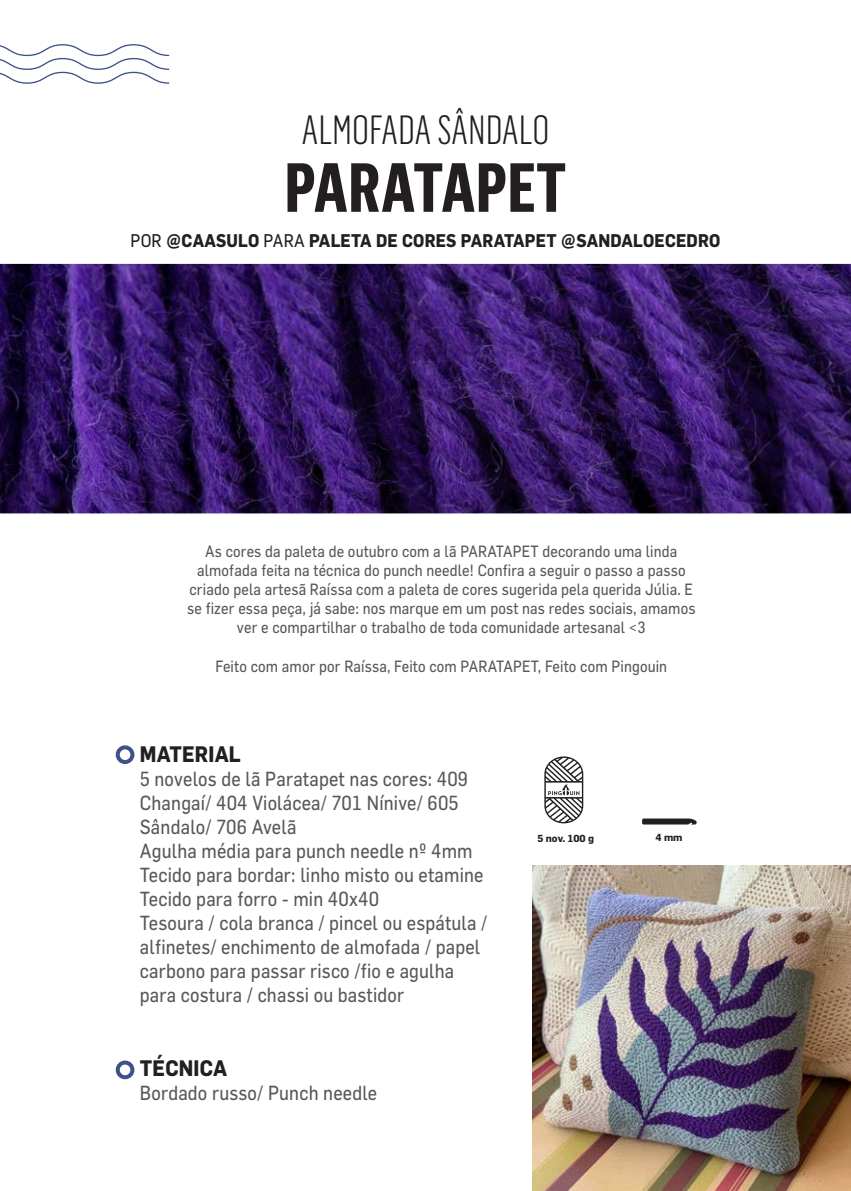
<style>
.page{position:relative;width:851px;height:1191px;background:#fff}
.page>*{position:absolute;margin:0;border:0;box-sizing:border-box;transform-origin:0 0}
.t1{font:700 68px "Flama Cond";color:#231f20}
.t2{font:300 40px "Flama Cond";color:#231f20}
.t3{font:700 22px "Flama";letter-spacing:.01em;color:#231f20;scale:.9 1}
.t4{font:20px/24px "Flama";letter-spacing:.01em;color:#57585a;scale:.9 1}
.t5{font:700 18px "Flama";letter-spacing:.01em;color:#231f20;scale:.9 1}
.t6{font:16px/19.2px "Flama";letter-spacing:.01em;color:#57585a;text-align:center;scale:.9 1}
.t7{font:700 10px "Flama";color:#231f20}
.s1{font-weight:400}
</style>
<div class="page">
<img style="left:0;top:264px;width:850px;height:249px">
<svg style="left:0;top:44px;width:169px;height:40px"></svg>
<div style="left:116px;top:745px;width:18px;height:19px;border:4px solid #3f5288;border-radius:50%"></div>
<div style="left:116px;top:1060px;width:18px;height:19px;border:4px solid #3f5288;border-radius:50%"></div>
<svg style="left:544px;top:756px;width:39px;height:67px"></svg>
<svg style="left:642px;top:818px;width:54px;height:6px"></svg>
<img style="left:532px;top:865px;width:318px;height:326px">
<p class="t2" style="left:301px;top:99px;width:249px">ALMOFADA SÂNDALO</p>
<p class="t1" style="left:284px;top:137px;width:283px">PARATAPET</p>
<p class="t5" style="left:131px;top:230px;width:656px"><span class="s1">POR</span> @CAASULO <span class="s1">PARA</span> PALETA DE CORES PARATAPET @SANDALOECEDRO</p>
<p class="t6" style="left:187px;top:541px;width:566px">As cores da paleta de outubro com a lã PARATAPET decorando uma linda almofada feita na técnica do punch needle! Confira a seguir o passo a passo criado pela artesã Raíssa com a paleta de cores sugerida pela querida Júlia. E se fizer essa peça, já sabe: nos marque em um post nas redes sociais, amamos ver e compartilhar o trabalho de toda comunidade artesanal &lt;3</p>
<p class="t6" style="left:215px;top:656px;width:503px">Feito com amor por Raíssa, Feito com PARATAPET, Feito com Pingouin</p>
<p class="t3" style="left:140px;top:740px;width:114px">MATERIAL</p>
<p class="t4" style="left:140px;top:766px;width:366px">5 novelos de lã Paratapet nas cores: 409<br>Changaí/ 404 Violácea/ 701 Nínive/ 605<br>Sândalo/ 706 Avelã</p>
<p class="t4" style="left:140px;top:838px;width:371px">Agulha média para punch needle nº 4mm</p>
<p class="t4" style="left:140px;top:862px;width:383px">Tecido para bordar: linho misto ou etamine</p>
<p class="t4" style="left:140px;top:886px;width:267px">Tecido para forro - min 40x40</p>
<p class="t4" style="left:140px;top:910px;width:387px">Tesoura / cola branca / pincel ou espátula / alfinetes/ enchimento de almofada / papel carbono para passar risco /fio e agulha para costura / chassi ou bastidor</p>
<p class="t3" style="left:140px;top:1055px;width:99px">TÉCNICA</p>
<p class="t4" style="left:140px;top:1080px;width:265px">Bordado russo/ Punch needle</p>
<p class="t7" style="left:537px;top:832px;width:58px">5 nov. 100 g</p>
<p class="t7" style="left:655px;top:831px;width:29px">4 mm</p>
</div>
